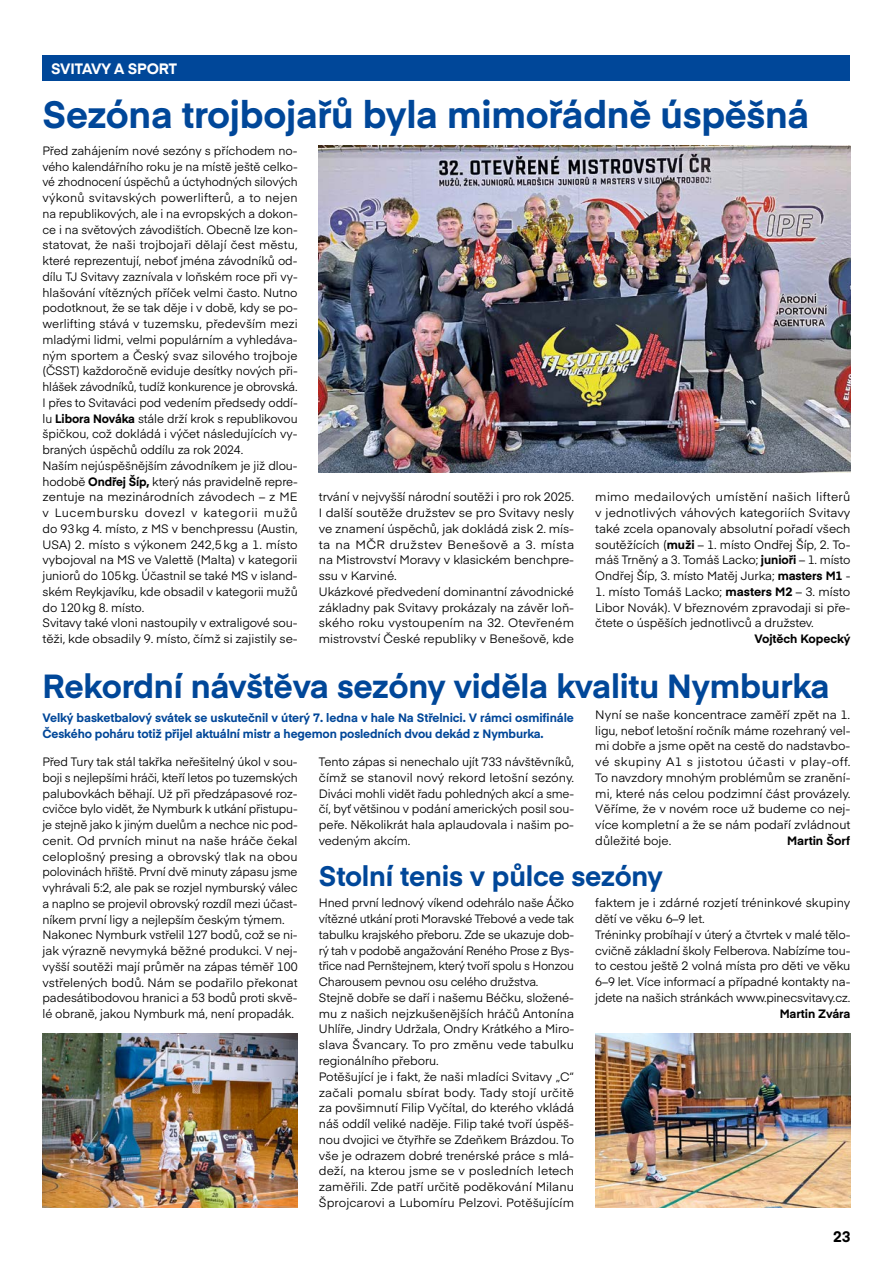
<style>
.page{position:relative;width:893px;height:1263px;background:#fff}
.page>*{position:absolute;margin:0;border:0;box-sizing:border-box;transform-origin:0 0}
.t1{font:700 37.5px "Eina 01";letter-spacing:-.005em;color:#004799}
.t2{font:700 33px "Eina 01";letter-spacing:-.005em;color:#004799}
.t3{font:700 27.75px "Eina 01";letter-spacing:-.005em;color:#004799}
.t4{font:700 15px "Eina 03";letter-spacing:-.005em;color:#fff}
.t5{font:700 15px "Eina 01";color:#000}
.t6{font:12px/15.8px "Eina 01";letter-spacing:-.005em;color:#000}
.t7{font:700 12px/15.8px "Eina 01";letter-spacing:-.01em;color:#004799}
.t8{font:700 12px "Eina 01";letter-spacing:-.005em;color:#000}
.s1{font-weight:700}
</style>
<div class="page">
<div style="left:43px;top:55px;width:807px;height:26px;background:#004799"></div>
<img style="left:595px;top:1033px;width:255px;height:175px">
<img style="left:319px;top:145px;width:531px;height:328px">
<img style="left:43px;top:1033px;width:255px;height:175px">
<p class="t4" style="left:51px;top:58px;width:127px">SVITAVY A SPORT</p>
<h1 class="t1" style="left:43px;top:87px;width:768px">Sezóna trojbojařů byla mimořádně úspěšná</h1>
<p class="t6" style="left:43px;top:142px;width:257px">Před zahájením nové sezóny s příchodem no&shy;vého kalendářního roku je na místě ještě celko&shy;vé zhodnocení úspěchů a úctyhodných silových výkonů svitavských powerlifterů, a to nejen na republikových, ale i na evropských a dokon&shy;ce i na světových závodištích. Obecně lze kon&shy;statovat, že naši trojbojaři dělají čest městu, které reprezentují, neboť jména závodníků od&shy;dílu TJ Svitavy zaznívala v loňském roce při vy&shy;hlašování vítězných příček velmi často. Nutno podotknout, že se tak děje i v době, kdy se po&shy;werlifting stává v tuzemsku, především mezi mladými lidmi, velmi populárním a vyhledáva&shy;ným sportem a Český svaz silového trojboje (ČSST) každoročně eviduje desítky nových při&shy;hlášek závodníků, tudíž konkurence je obrovská.<br>I přes to Svitaváci pod vedením předsedy oddí&shy;lu <span class="s1">Libora Nováka</span> stále drží krok s republikovou špičkou, což dokládá i výčet následujících vy&shy;braných úspěchů oddílu za rok 2024.<br>Naším nejúspěšnějším závodníkem je již dlou&shy;hodobě <span class="s1">Ondřej Šíp,</span> který nás pravidelně repre&shy;zentuje na mezinárodních závodech – z ME v Lucembursku dovezl v kategorii mužů do 93kg 4. místo, z MS v benchpressu (Austin, USA) 2. místo s výkonem 242,5kg a 1. místo vybojoval na MS ve Valettě (Malta) v kategorii juniorů do 105kg. Účastnil se také MS v island&shy;ském Reykjavíku, kde obsadil v kategorii mužů do 120kg 8. místo.<br>Svitavy také vloni nastoupily v extraligové sou&shy;těži, kde obsadily 9. místo, čímž si zajistily se-</p>
<p class="t6" style="left:319px;top:488px;width:257px">trvání v nejvyšší národní soutěži i pro rok 2025.<br>I další soutěže družstev se pro Svitavy nesly ve znamení úspěchů, jak dokládá zisk 2. mís&shy;ta na MČR družstev Benešově a 3. místa na Mistrovství Moravy v klasickém benchpre&shy;ssu v Karviné.<br>Ukázkové předvedení dominantní závodnické základny pak Svitavy prokázaly na závěr loň&shy;ského roku vystoupením na 32. Otevřeném mistrovství České republiky v Benešově, kde</p>
<p class="t6" style="left:595px;top:488px;width:257px;text-align:justify">mimo medailových umístění našich lifterů v jednotlivých váhových kategoriích Svitavy také zcela opanovaly absolutní pořadí všech soutěžících (<span class="s1">muži</span> – 1. místo Ondřej Šíp, 2. To&shy;máš Trněný a 3. Tomáš Lacko; <span class="s1">junioři</span> – 1. místo Ondřej Šíp, 3. místo Matěj Jurka; <span class="s1">masters M1</span> -</p>
<p class="t6" style="left:595px;top:583px;width:257px;text-align:justify">1. místo Tomáš Lacko; <span class="s1">masters M2</span> – 3. místo Libor Novák). V březnovém zpravodaji si pře&shy;čtete o úspěších jednotlivců a družstev.</p>
<p class="t8" style="left:754px;top:630px;width:98px">Vojtěch Kopecký</p>
<h2 class="t2" style="left:43px;top:661px;width:789px">Rekordní návštěva sezóny viděla kvalitu Nymburka</h2>
<p class="t7" style="left:43px;top:709px;width:533px">Velký basketbalový svátek se uskutečnil v úterý 7. ledna v hale Na Střelnici. V rámci osmifinále<br>Českého poháru totiž přijel aktuální mistr a hegemon posledních dvou dekád z Nymburka.</p>
<p class="t6" style="left:43px;top:753px;width:257px">Před Tury tak stál takřka neřešitelný úkol v sou&shy;boji s nejlepšími hráči, kteří letos po tuzemských palubovkách běhají. Už při předzápasové roz&shy;cvičce bylo vidět, že Nymburk k utkání přistupu&shy;je stejně jako k jiným duelům a nechce nic pod&shy;cenit. Od prvních minut na naše hráče čekal celoplošný presing a obrovský tlak na obou polovinách hřiště. První dvě minuty zápasu jsme vyhrávali 5:2, ale pak se rozjel nymburský válec a naplno se projevil obrovský rozdíl mezi účast&shy;níkem první ligy a nejlepším českým týmem.<br>Nakonec Nymburk vstřelil 127 bodů, což se ni&shy;jak výrazně nevymyká běžné produkci. V nej&shy;vyšší soutěži mají průměr na zápas téměř 100 vstřelených bodů. Nám se podařilo překonat padesátibodovou hranici a 53 bodů proti skvě&shy;lé obraně, jakou Nymburk má, není propadák.</p>
<p class="t6" style="left:319px;top:753px;width:257px;text-align:justify">Tento zápas si nenechalo ujít 733 návštěvníků, čímž se stanovil nový rekord letošní sezóny.<br>Diváci mohli vidět řadu pohledných akcí a sme&shy;čí, byť většinou v podání amerických posil sou&shy;peře. Několikrát hala aplaudovala i našim po&shy;vedeným akcím.</p>
<p class="t6" style="left:595px;top:706px;width:257px;text-align:justify">Nyní se naše koncentrace zaměří zpět na 1. ligu, neboť letošní ročník máme rozehraný vel&shy;mi dobře a jsme opět na cestě do nadstavbo&shy;vé skupiny A1 s jistotou účasti v play-off.<br>To navzdory mnohým problémům se zranění&shy;mi, které nás celou podzimní část provázely.<br>Věříme, že v novém roce už budeme co nej&shy;více kompletní a že se nám podaří zvládnout důležité boje.</p>
<p class="t8" style="left:787px;top:832px;width:64px">Martin Šorf</p>
<h3 class="t3" style="left:319px;top:856px;width:345px">Stolní tenis v půlce sezóny</h3>
<p class="t6" style="left:319px;top:894px;width:257px">Hned první lednový víkend odehrálo naše Áčko vítězné utkání proti Moravské Třebové a vede tak tabulku krajského přeboru. Zde se ukazuje dob&shy;rý tah v podobě angažování Reného Prose z Bys&shy;třice nad Pernštejnem, který tvoří spolu s Honzou Charousem pevnou osu celého družstva.<br>Stejně dobře se daří i našemu Béčku, složené&shy;mu z našich nejzkušenějších hráčů Antonína Uhlíře, Jindry Udržala, Ondry Krátkého a Miro&shy;slava Švancary. To pro změnu vede tabulku regionálního přeboru.<br>Potěšující je i fakt, že naši mladíci Svitavy „C“ začali pomalu sbírat body. Tady stojí určitě za povšimnutí Filip Vyčítal, do kterého vkládá náš oddíl veliké naděje. Filip také tvoří úspěš&shy;nou dvojici ve čtyřhře se Zdeňkem Brázdou. To vše je odrazem dobré trenérské práce s mlá&shy;deží, na kterou jsme se v posledních letech zaměřili. Zde patří určitě poděkování Milanu Šprojcarovi a Lubomíru Pelzovi. Potěšujícím</p>
<p class="t6" style="left:595px;top:894px;width:257px">faktem je i zdárné rozjetí tréninkové skupiny dětí ve věku 6–9 let.<br>Tréninky probíhají v úterý a čtvrtek v malé tělo&shy;cvičně základní školy Felberova. Nabízíme tou&shy;to cestou ještě 2 volná místa pro děti ve věku 6–9 let. Více informací a případné kontakty na&shy;jdete na našich stránkách www.pinecsvitavy.cz.</p>
<p class="t8" style="left:780px;top:1004px;width:72px">Martin Zvára</p>
<p class="t5" style="left:833px;top:1225px;width:19px">23</p>
</div>
